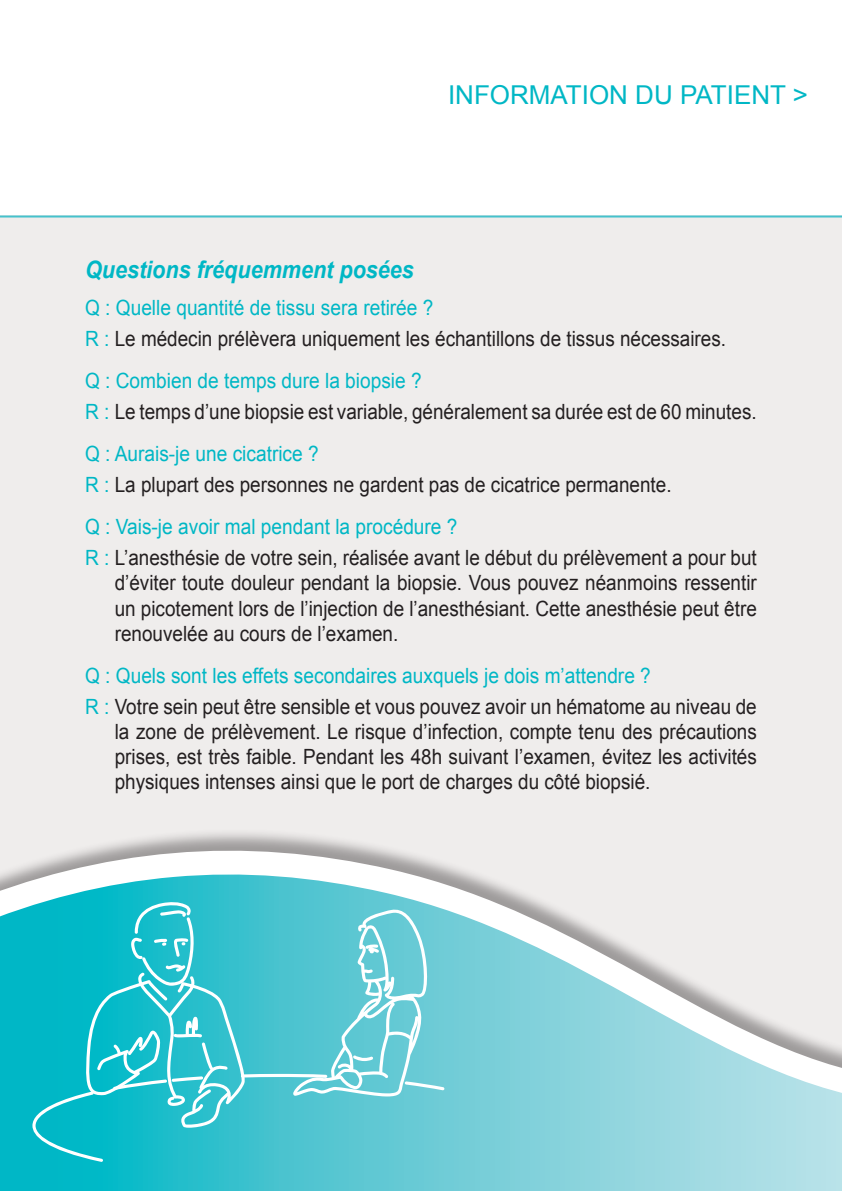
<style>
.page{position:relative;width:842px;height:1191px;background:#fff}
.page>*{position:absolute;margin:0;border:0;box-sizing:border-box;transform-origin:0 0}
.t1{font:26px "Arial";color:#00b7c5}
.t2{font:italic 700 24px "Arial";color:#00b7c5;scale:.9 1}
.t3{font:21px/30.8px "Arial";color:#231f20;scale:.9 1}
.s1{color:#00b7c5}
</style>
<div class="page">
<div style="left:0;top:215px;width:842px;height:976px;background:#efedec"></div>
<hr style="left:0;top:215px;width:842px;height:2px;background:#45c2cc">
<svg style="left:0;top:1106px;width:842px;height:85px;background:#74cfd9"></svg>
<svg style="left:0;top:835px;width:842px;height:271px"></svg>
<svg style="left:32px;top:901px;width:412px;height:260px;background:#46c6d1"></svg>
<p class="t1" style="left:448px;top:80px;width:361px">INFORMATION DU PATIENT &gt;</p>
<p class="t2" style="left:85px;top:256px;width:367px">Questions fréquemment posées</p>
<p class="t3" style="left:85px;top:292px;width:714px"><span class="s1">Q : Quelle quantité de tissu sera retirée ?<br>R :</span> Le médecin prélèvera uniquement les échantillons de tissus nécessaires.</p>
<p class="t3" style="left:85px;top:365px;width:748px"><span class="s1">Q : Combien de temps dure la biopsie ?<br>R :</span> Le temps d’une biopsie est variable, généralement sa durée est de 60 minutes.</p>
<p class="t3" style="left:85px;top:438px;width:653px"><span class="s1">Q : Aurais-je une cicatrice ?<br>R :</span> La plupart des personnes ne gardent pas de cicatrice permanente.</p>
<p class="t3" style="left:85px;top:511px;width:748px"><span class="s1">Q : Vais-je avoir mal pendant la procédure ?<br>R :</span> L’anesthésie de votre sein, réalisée avant le début du prélèvement a pour but</p>
<p class="t3" style="left:115px;top:570px;width:715px;line-height:25.2px;text-align:justify">d’éviter toute douleur pendant la biopsie. Vous pouvez néanmoins ressentir un picotement lors de l’injection de l’anesthésiant. Cette anesthésie peut être renouvelée au cours de l’examen.</p>
<p class="t3" style="left:85px;top:660px;width:748px"><span class="s1">Q : Quels sont les effets secondaires auxquels je dois m’attendre ?<br>R :</span> Votre sein peut être sensible et vous pouvez avoir un hématome au niveau de</p>
<p class="t3" style="left:115px;top:719px;width:715px;line-height:25.2px;text-align:justify">la zone de prélèvement. Le risque d’infection, compte tenu des précautions prises, est très faible. Pendant les 48h suivant l’examen, évitez les activités physiques intenses ainsi que le port de charges du côté biopsié.</p>
</div>
